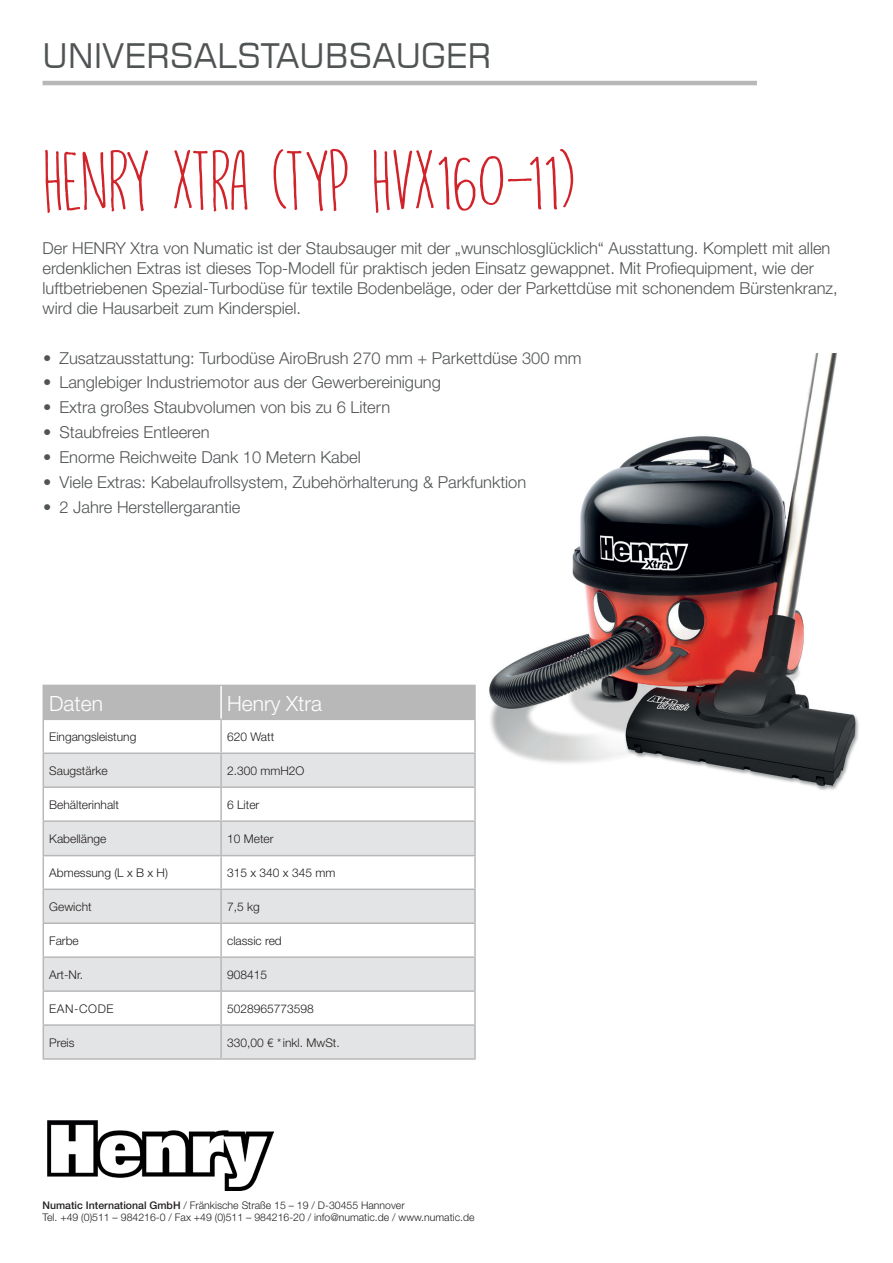
<style>
.page{position:relative;width:893px;height:1263px;background:#fff}
.page>*{position:absolute;margin:0;border:0;box-sizing:border-box;transform-origin:0 0}
.t1{font:84px "Running Hipster";letter-spacing:-.015em;color:#d1232a}
.t2{font:33.75px "Square 721 BT";color:#515455}
.t3{font:300 21px "Helvetica Neue";color:#fff}
.t4{font:300 16.5px/19.8px "Helvetica Neue";color:#515455}
.t5{font:300 12px "Helvetica Neue";color:#231f20}
.t6{font:300 10.5px/12.6px "Helvetica Neue";color:#231f20}
.s1{font-weight:500}
</style>
<div class="page">
<img style="left:453px;top:353px;width:406px;height:437px">
<div style="left:44px;top:686px;width:430px;height:32px;background:#b9b8b9"></div>
<svg style="left:44px;top:754px;width:430px;height:304px;fill:#e3e4e5"></svg>
<hr style="left:43px;top:685px;width:178px;height:1px;background:#b9b8b9">
<hr style="left:43px;top:686px;width:1px;height:32px;background:#b9b8b9">
<hr style="left:221px;top:685px;width:255px;height:1px;background:#b9b8b9">
<hr style="left:474px;top:686px;width:2px;height:32px;background:#b9b8b9">
<hr style="left:43px;top:718px;width:178px;height:2px;background:#b9b8b9">
<hr style="left:43px;top:720px;width:1px;height:32px;background:#b9b8b9">
<hr style="left:221px;top:718px;width:255px;height:2px;background:#b9b8b9">
<hr style="left:220px;top:720px;width:2px;height:32px;background:#b9b8b9">
<hr style="left:474px;top:720px;width:2px;height:32px;background:#b9b8b9">
<hr style="left:43px;top:752px;width:178px;height:2px;background:#b9b8b9">
<hr style="left:43px;top:754px;width:1px;height:32px;background:#b9b8b9">
<hr style="left:221px;top:752px;width:255px;height:2px;background:#b9b8b9">
<hr style="left:220px;top:754px;width:2px;height:32px;background:#b9b8b9">
<hr style="left:474px;top:754px;width:2px;height:32px;background:#b9b8b9">
<hr style="left:43px;top:786px;width:178px;height:2px;background:#b9b8b9">
<hr style="left:43px;top:788px;width:1px;height:32px;background:#b9b8b9">
<hr style="left:221px;top:786px;width:255px;height:2px;background:#b9b8b9">
<hr style="left:220px;top:788px;width:2px;height:32px;background:#b9b8b9">
<hr style="left:474px;top:788px;width:2px;height:32px;background:#b9b8b9">
<hr style="left:43px;top:820px;width:178px;height:2px;background:#b9b8b9">
<hr style="left:43px;top:822px;width:1px;height:33px;background:#b9b8b9">
<hr style="left:221px;top:820px;width:255px;height:2px;background:#b9b8b9">
<hr style="left:220px;top:822px;width:2px;height:33px;background:#b9b8b9">
<hr style="left:474px;top:822px;width:2px;height:33px;background:#b9b8b9">
<hr style="left:43px;top:855px;width:178px;height:1px;background:#b9b8b9">
<hr style="left:43px;top:856px;width:1px;height:32px;background:#b9b8b9">
<hr style="left:221px;top:855px;width:255px;height:1px;background:#b9b8b9">
<hr style="left:220px;top:856px;width:2px;height:32px;background:#b9b8b9">
<hr style="left:474px;top:856px;width:2px;height:32px;background:#b9b8b9">
<hr style="left:43px;top:888px;width:178px;height:2px;background:#b9b8b9">
<hr style="left:43px;top:890px;width:1px;height:32px;background:#b9b8b9">
<hr style="left:221px;top:888px;width:255px;height:2px;background:#b9b8b9">
<hr style="left:220px;top:890px;width:2px;height:32px;background:#b9b8b9">
<hr style="left:474px;top:890px;width:2px;height:32px;background:#b9b8b9">
<hr style="left:43px;top:922px;width:178px;height:2px;background:#b9b8b9">
<hr style="left:43px;top:924px;width:1px;height:32px;background:#b9b8b9">
<hr style="left:221px;top:922px;width:255px;height:2px;background:#b9b8b9">
<hr style="left:220px;top:924px;width:2px;height:32px;background:#b9b8b9">
<hr style="left:474px;top:924px;width:2px;height:32px;background:#b9b8b9">
<hr style="left:43px;top:956px;width:178px;height:2px;background:#b9b8b9">
<hr style="left:43px;top:958px;width:1px;height:32px;background:#b9b8b9">
<hr style="left:221px;top:956px;width:255px;height:2px;background:#b9b8b9">
<hr style="left:220px;top:958px;width:2px;height:32px;background:#b9b8b9">
<hr style="left:474px;top:958px;width:2px;height:32px;background:#b9b8b9">
<hr style="left:43px;top:990px;width:178px;height:2px;background:#b9b8b9">
<hr style="left:43px;top:992px;width:1px;height:32px;background:#b9b8b9">
<hr style="left:221px;top:990px;width:255px;height:2px;background:#b9b8b9">
<hr style="left:220px;top:992px;width:2px;height:32px;background:#b9b8b9">
<hr style="left:474px;top:992px;width:2px;height:32px;background:#b9b8b9">
<hr style="left:43px;top:1024px;width:178px;height:2px;background:#b9b8b9">
<hr style="left:43px;top:1026px;width:1px;height:32px;background:#b9b8b9">
<hr style="left:221px;top:1024px;width:255px;height:2px;background:#b9b8b9">
<hr style="left:220px;top:1026px;width:2px;height:32px;background:#b9b8b9">
<hr style="left:474px;top:1026px;width:2px;height:32px;background:#b9b8b9">
<hr style="left:43px;top:1058px;width:178px;height:2px;background:#b9b8b9">
<hr style="left:221px;top:1058px;width:255px;height:2px;background:#b9b8b9">
<hr style="left:220px;top:686px;width:2px;height:32px;background:#fff">
<hr style="left:43px;top:81px;width:714px;height:4px;background:#b9b8b9">
<img style="left:48px;top:1120px;width:225px;height:70px">
<h2 class="t2" style="left:43px;top:35px;width:450px">UNIVERSALSTAUBSAUGER</h2>
<h1 class="t1" style="left:43px;top:136px;width:535px">HENRY XTRA (TYP HVX160-11)</h1>
<p class="t4" style="left:43px;top:238px;width:797px">Der HENRY Xtra von Numatic ist der Staubsauger mit der „wunschlosglücklich“ Ausstattung. Komplett mit allen erdenklichen Extras ist dieses Top-Modell für praktisch jeden Einsatz gewappnet. Mit Profiequipment, wie der luftbetriebenen Spezial-Turbodüse für textile Bodenbeläge, oder der Parkettdüse mit schonendem Bürstenkranz, wird die Hausarbeit zum Kinderspiel.</p>
<p class="t4" style="left:43px;top:347px;width:540px">• Zusatzausstattung: Turbodüse AiroBrush 270 mm + Parkettdüse 300 mm</p>
<p class="t4" style="left:43px;top:372px;width:399px">• Langlebiger Industriemotor aus der Gewerbereinigung</p>
<p class="t4" style="left:43px;top:397px;width:349px">• Extra großes Staubvolumen von bis zu 6 Litern</p>
<p class="t4" style="left:43px;top:422px;width:168px">• Staubfreies Entleeren</p>
<p class="t4" style="left:43px;top:447px;width:319px">• Enorme Reichweite Dank 10 Metern Kabel</p>
<p class="t4" style="left:43px;top:472px;width:485px">• Viele Extras: Kabelaufrollsystem, Zubehörhalterung &amp; Parkfunktion</p>
<p class="t4" style="left:43px;top:497px;width:199px">• 2 Jahre Herstellergarantie</p>
<p class="t3" style="left:49px;top:690px;width:55px">Daten</p>
<p class="t3" style="left:227px;top:690px;width:96px">Henry Xtra</p>
<p class="t5" style="left:49px;top:729px;width:89px">Eingangsleistung</p>
<p class="t5" style="left:227px;top:729px;width:49px">620 Watt</p>
<p class="t5" style="left:49px;top:763px;width:60px">Saugstärke</p>
<p class="t5" style="left:227px;top:763px;width:79px">2.300 mmH2O</p>
<p class="t5" style="left:49px;top:797px;width:71px">Behälterinhalt</p>
<p class="t5" style="left:227px;top:797px;width:34px">6 Liter</p>
<p class="t5" style="left:49px;top:831px;width:59px">Kabellänge</p>
<p class="t5" style="left:227px;top:831px;width:48px">10 Meter</p>
<p class="t5" style="left:49px;top:865px;width:120px">Abmessung (L x B x H)</p>
<p class="t5" style="left:227px;top:865px;width:110px">315 x 340 x 345 mm</p>
<p class="t5" style="left:49px;top:899px;width:44px">Gewicht</p>
<p class="t5" style="left:227px;top:899px;width:34px">7,5 kg</p>
<p class="t5" style="left:49px;top:933px;width:31px">Farbe</p>
<p class="t5" style="left:227px;top:933px;width:56px">classic red</p>
<p class="t5" style="left:49px;top:967px;width:35px">Art-Nr.</p>
<p class="t5" style="left:227px;top:967px;width:42px">908415</p>
<p class="t5" style="left:49px;top:1001px;width:66px">EAN-CODE</p>
<p class="t5" style="left:227px;top:1001px;width:88px">5028965773598</p>
<p class="t5" style="left:49px;top:1035px;width:27px">Preis</p>
<p class="t5" style="left:227px;top:1035px;width:114px">330,00 € * inkl. MwSt.</p>
<p class="t6" style="left:43px;top:1198px;width:434px"><span class="s1">Numatic International GmbH</span> / Fränkische Straße 15 – 19 / D-30455 Hannover<br>Tel. +49 (0)511 – 984216-0 / Fax +49 (0)511 – 984216-20 / info@numatic.de / www.numatic.de</p>
</div>
